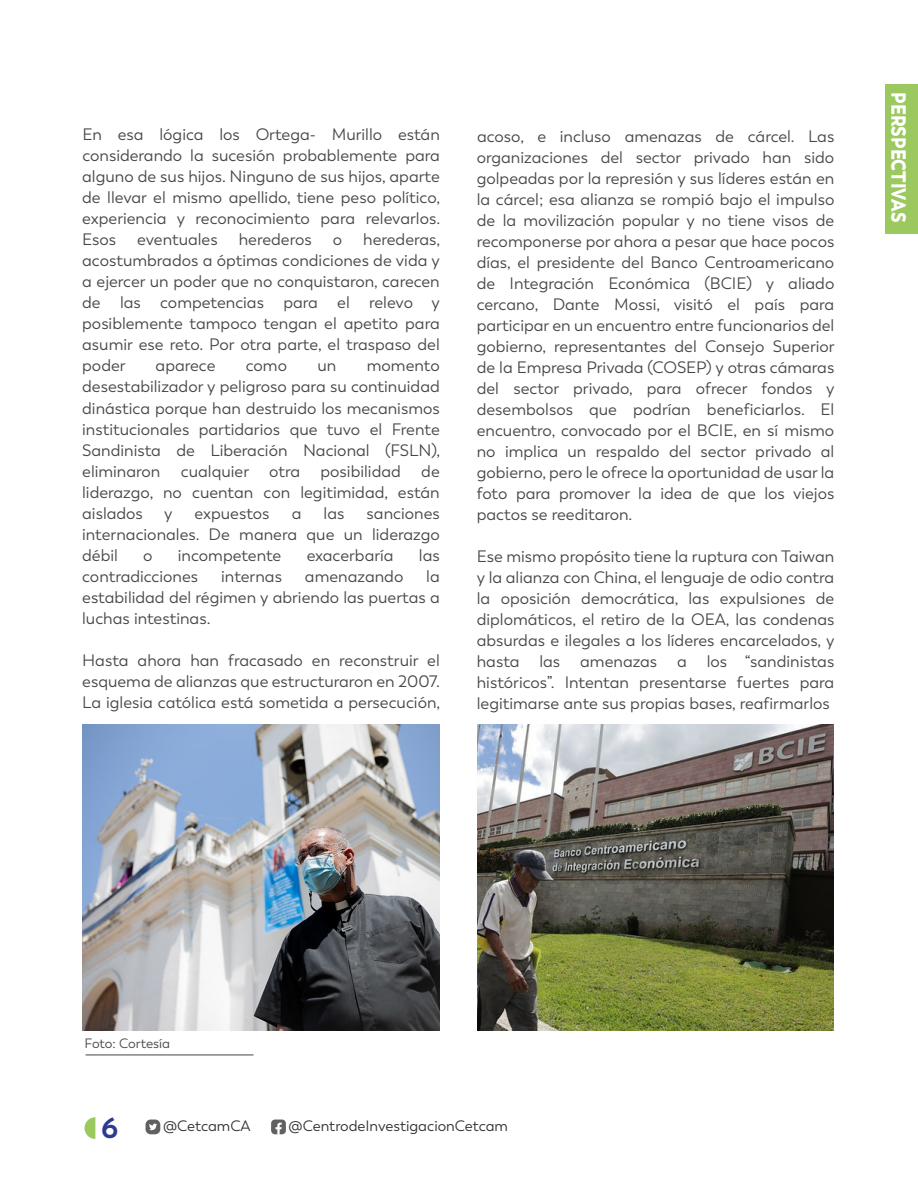
<style>
.page{position:relative;width:918px;height:1188px;background:#fff}
.page>*{position:absolute;margin:0;border:0;box-sizing:border-box;transform-origin:0 0}
.t1{font:700 29.1px "Trenda";color:#2c3b90}
.t2{font:900 20.4px "Trenda";color:#fff;scale:.86 1}
.t3{font:16.5px/21px "Trenda";color:#464646;text-align:justify}
.t4{font:15px "Trenda";color:#303030}
.t5{font:13.5px "Trenda";letter-spacing:-.005em;color:#464646}
</style>
<div class="page">
<svg style="left:85px;top:1117px;width:10px;height:22px"></svg>
<div style="left:146px;top:1120px;width:14px;height:14px;background:#606060;border-radius:5px"></div>
<svg style="left:149px;top:1124px;width:8px;height:6px"></svg>
<svg style="left:271px;top:1120px;width:15px;height:14px"></svg>
<hr style="left:86px;top:1055px;width:168px;height:1px;background:#464646">
<div style="left:885px;top:84px;width:33px;height:150px;background:#9cc860"></div>
<img style="left:83px;top:724px;width:357px;height:306px">
<img style="left:477px;top:724px;width:357px;height:306px">
<p class="t3" style="left:82px;top:124px;width:359px">En esa lógica los Ortega- Murillo están considerando la sucesión probablemente para alguno de sus hijos. Ninguno de sus hijos, aparte de llevar el mismo apellido, tiene peso político, experiencia y reconocimiento para relevarlos.<br>Esos</p>
<p class="t3" style="left:82px;top:230px;width:359px;text-indent:281px">herederas, acostumbrados a óptimas condiciones de vida y a ejercer un poder que no conquistaron, carecen de las competencias para el relevo y posiblemente tampoco tengan el apetito para asumir ese reto. Por otra parte, el traspaso del poder</p>
<p class="t3" style="left:137px;top:230px;width:82px">eventuales</p>
<p class="t3" style="left:239px;top:230px;width:74px">herederos</p>
<p class="t3" style="left:333px;top:230px;width:11px">o</p>
<p class="t3" style="left:82px;top:356px;width:359px;text-indent:285px">momento desestabilizador y peligroso para su continuidad dinástica porque han destruido los mecanismos institucionales partidarios que tuvo el Frente Sandinista de Liberación Nacional (FSLN), eliminaron cualquier otra posibilidad de liderazgo, no cuentan con legitimidad, están aislados</p>
<p class="t3" style="left:156px;top:356px;width:61px">aparece</p>
<p class="t3" style="left:246px;top:356px;width:43px">como</p>
<p class="t3" style="left:318px;top:356px;width:20px">un</p>
<p class="t3" style="left:164px;top:503px;width:10px">y</p>
<p class="t3" style="left:195px;top:503px;width:77px">expuestos</p>
<p class="t3" style="left:292px;top:503px;width:11px">a</p>
<p class="t3" style="left:324px;top:503px;width:22px">las</p>
<p class="t3" style="left:82px;top:503px;width:359px;text-indent:284px">sanciones internacionales. De manera que un liderazgo débil</p>
<p class="t3" style="left:143px;top:545px;width:11px">o</p>
<p class="t3" style="left:178px;top:545px;width:105px">incompetente</p>
<p class="t3" style="left:307px;top:545px;width:89px">exacerbaría</p>
<p class="t3" style="left:419px;top:545px;width:22px">las</p>
<p class="t3" style="left:82px;top:566px;width:118px">contradicciones</p>
<p class="t3" style="left:221px;top:566px;width:62px">internas</p>
<p class="t3" style="left:305px;top:566px;width:100px">amenazando</p>
<p class="t3" style="left:82px;top:566px;width:359px;text-indent:344px">la estabilidad del régimen y abriendo las puertas a luchas intestinas.</p>
<p class="t3" style="left:82px;top:650px;width:360px">Hasta ahora han fracasado en reconstruir el esquema de alianzas que estructuraron en 2007.<br>La iglesia católica está sometida a persecución,</p>
<p class="t3" style="left:477px;top:126px;width:359px">acoso, e incluso amenazas de cárcel. Las organizaciones del sector privado han sido golpeadas por la represión y sus líderes están en la cárcel; esa alianza se rompió bajo el impulso de la movilización popular y no tiene visos de recomponerse por ahora a pesar que hace pocos días, el presidente del Banco Centroamericano de Integración Económica (BCIE) y aliado cercano, Dante Mossi, visitó el país para participar en un encuentro entre funcionarios del gobierno, representantes del Consejo Superior de la Empresa Privada (COSEP) y otras cámaras del sector privado, para ofrecer fondos y desembolsos que podrían beneficiarlos. El encuentro, convocado por el BCIE, en sí mismo no implica un respaldo del sector privado al gobierno, pero le ofrece la oportunidad de usar la foto para promover la idea de que los viejos pactos se reeditaron.</p>
<p class="t3" style="left:477px;top:546px;width:359px">Ese mismo propósito tiene la ruptura con Taiwan y la alianza con China, el lenguaje de odio contra la oposición democrática, las expulsiones de diplomáticos, el retiro de la OEA, las condenas absurdas e ilegales a los líderes encarcelados, y hasta las amenazas a los “sandinistas históricos”. Intentan presentarse fuertes para legitimarse ante sus propias bases, reafirmarlos</p>
<p class="t2" style="left:912px;top:92px;width:153px;rotate:90deg">PERSPECTIVAS</p>
<p class="t5" style="left:84px;top:1035px;width:87px">Foto: Cortesía</p>
<h1 class="t1" style="left:101px;top:1110px;width:19px">6</h1>
<p class="t4" style="left:163px;top:1117px;width:89px">@CetcamCA</p>
<p class="t4" style="left:289px;top:1117px;width:221px">@CentrodeInvestigacionCetcam</p>
</div>
